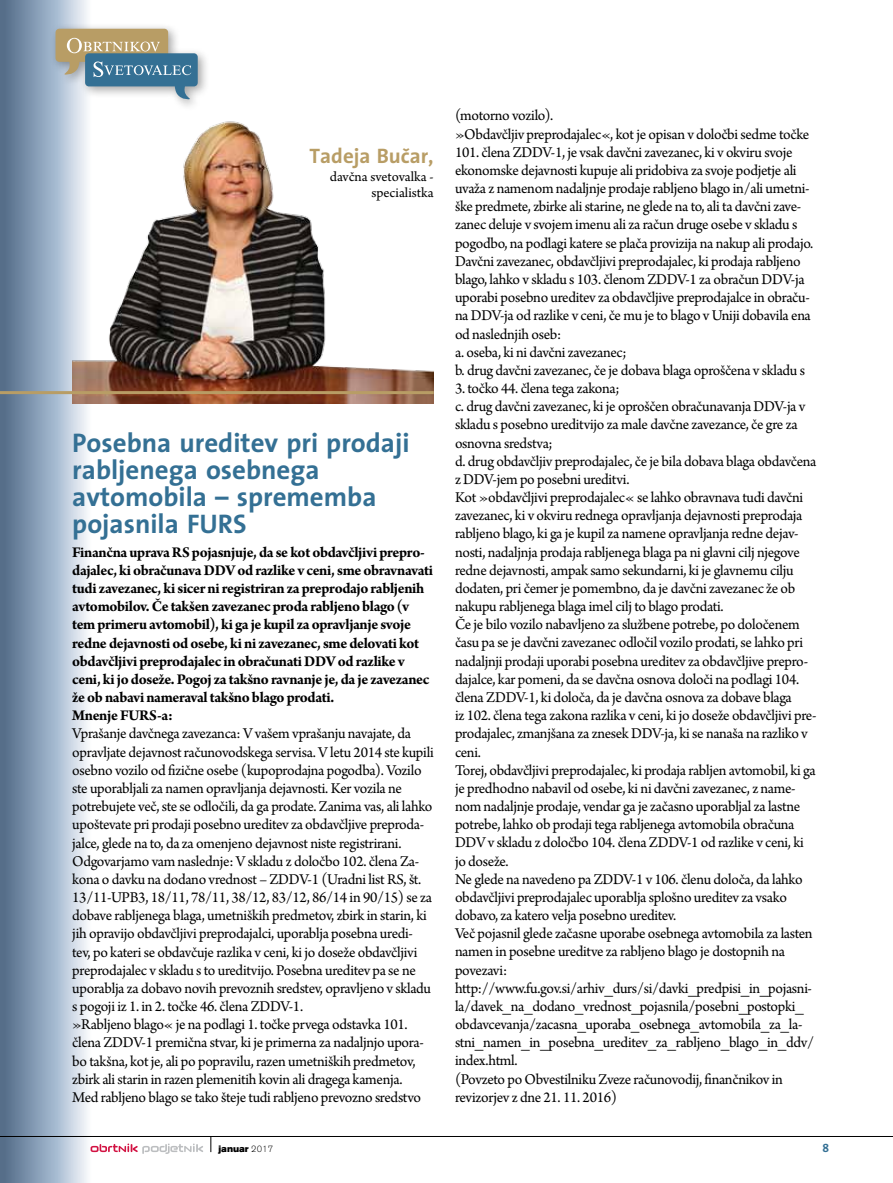
<style>
.page{position:relative;width:893px;height:1183px;background:#fff}
.page>*{position:absolute;margin:0;border:0;box-sizing:border-box;transform-origin:0 0}
.t1{font:700 27px/27px "The Sans X";color:#347094}
.t2{font:700 21px "The Sans X";color:#b89d65}
.t3{font:15.75px/18.1px "Arno Pro";letter-spacing:-.025em;color:#000}
.t4{font:14.55px/16.5px "Arno Pro";color:#000;text-align:right}
.t5{font:700 12px "The Sans Caps X";color:#347094}
.t6{font:900 9.75px "Accius X";color:#000}
.s1{font-weight:700}
.s2{font-weight:300}
</style>
<div class="page">
<hr style="left:0;top:1135px;width:893px;height:1px;background:#000">
<div style="left:0;top:0;width:98px;height:1182px;background:linear-gradient(to right,#466486,#fdffff)"></div>
<div style="left:50px;top:23px;width:160px;height:88px;background:#000;opacity:.35"></div>
<svg style="left:56px;top:29px;width:142px;height:71px;background:#99a7a6"></svg>
<svg style="left:211px;top:1136px;width:1px;height:15px"></svg>
<svg style="left:91px;top:1143px;width:112px;height:10px"></svg>
<img style="left:72px;top:104px;width:361px;height:299px">
<hr style="left:0;top:391px;width:434px;height:3px;background:#b89d65">
<p class="t2" style="left:310px;top:144px;width:126px">Tadeja Bučar,</p>
<p class="t4" style="left:330px;top:169px;width:105px">davčna svetovalka - specialistka</p>
<p class="t1" style="left:72px;top:430px;width:339px">Posebna ureditev pri prodaji rabljenega osebnega avtomobila – sprememba pojasnila FURS</p>
<p class="t3" style="left:72px;top:543px;width:363px"><span class="s1">Finančna uprava RS pojasnjuje, da se kot obdavčljivi prepro&shy;dajalec, ki obračunava DDV od razlike v ceni, sme obravnavati tudi zavezanec, ki sicer ni registriran za preprodajo rabljenih avtomobilov. Če takšen zavezanec proda rabljeno blago (v tem primeru avtomobil), ki ga je kupil za opravljanje svoje redne dejavnosti od osebe, ki ni zavezanec, sme delovati kot obdavčljivi preprodajalec in obračunati DDV od razlike v ceni, ki jo doseže. Pogoj za takšno ravnanje je, da je zavezanec že ob nabavi nameraval takšno blago prodati.<br>Mnenje FURS-a:<br></span>Vprašanje davčnega zavezanca: V vašem vprašanju navajate, da opravljate dejavnost računovodskega servisa. V letu 2014 ste kupili osebno vozilo od fizične osebe (kupoprodajna pogodba). Vozilo ste uporabljali za namen opravljanja dejavnosti. Ker vozila ne potrebujete več, ste se odločili, da ga prodate. Zanima vas, ali lahko upoštevate pri prodaji posebno ureditev za obdavčljive preproda&shy;jalce, glede na to, da za omenjeno dejavnost niste registrirani.<br>Odgovarjamo vam naslednje: V skladu z določbo 102. člena Za&shy;kona o davku na dodano vrednost – ZDDV-1 (Uradni list RS, št.<br>13/11-UPB3, 18/11, 78/11, 38/12, 83/12, 86/14 in 90/15) se za dobave rabljenega blaga, umetniških predmetov, zbirk in starin, ki jih opravijo obdavčljivi preprodajalci, uporablja posebna uredi&shy;tev, po kateri se obdavčuje razlika v ceni, ki jo doseže obdavčljivi preprodajalec v skladu s to ureditvijo. Posebna ureditev pa se ne uporablja za dobavo novih prevoznih sredstev, opravljeno v skladu s pogoji iz 1. in 2. točke 46. člena ZDDV-1.<br>»Rabljeno blago« je na podlagi 1. točke prvega odstavka 101. člena ZDDV-1 premična stvar, ki je primerna za nadaljnjo upora&shy;bo takšna, kot je, ali po popravilu, razen umetniških predmetov, zbirk ali starin in razen plemenitih kovin ali dragega kamenja.<br>Med rabljeno blago se tako šteje tudi rabljeno prevozno sredstvo</p>
<p class="t3" style="left:455px;top:107px;width:360px">(motorno vozilo).<br>»Obdavčljiv preprodajalec«, kot je opisan v določbi sedme točke 101. člena ZDDV-1, je vsak davčni zavezanec, ki v okviru svoje ekonomske dejavnosti kupuje ali pridobiva za svoje podjetje ali uvaža z namenom nadaljnje prodaje rabljeno blago in/ali umetni&shy;ške predmete, zbirke ali starine, ne glede na to, ali ta davčni zave&shy;zanec deluje v svojem imenu ali za račun druge osebe v skladu s pogodbo, na podlagi katere se plača provizija na nakup ali prodajo.<br>Davčni zavezanec, obdavčljivi preprodajalec, ki prodaja rabljeno blago, lahko v skladu s 103. členom ZDDV-1 za obračun DDV-ja uporabi posebno ureditev za obdavčljive preprodajalce in obraču&shy;na DDV-ja od razlike v ceni, če mu je to blago v Uniji dobavila ena od naslednjih oseb:<br>a. oseba, ki ni davčni zavezanec;<br>b. drug davčni zavezanec, če je dobava blaga oproščena v skladu s</p>
<p class="t3" style="left:455px;top:380px;width:363px">3. točko 44. člena tega zakona;<br>c. drug davčni zavezanec, ki je oproščen obračunavanja DDV-ja v skladu s posebno ureditvijo za male davčne zavezance, če gre za osnovna sredstva;<br>d. drug obdavčljiv preprodajalec, če je bila dobava blaga obdavčena z DDV-jem po posebni ureditvi.<br>Kot »obdavčljivi preprodajalec« se lahko obravnava tudi davčni zavezanec, ki v okviru rednega opravljanja dejavnosti preprodaja rabljeno blago, ki ga je kupil za namene opravljanja redne dejav&shy;nosti, nadaljnja prodaja rabljenega blaga pa ni glavni cilj njegove redne dejavnosti, ampak samo sekundarni, ki je glavnemu cilju dodaten, pri čemer je pomembno, da je davčni zavezanec že ob nakupu rabljenega blaga imel cilj to blago prodati.<br>Če je bilo vozilo nabavljeno za službene potrebe, po določenem času pa se je davčni zavezanec odločil vozilo prodati, se lahko pri nadaljnji prodaji uporabi posebna ureditev za obdavčljive prepro&shy;dajalce, kar pomeni, da se davčna osnova določi na podlagi 104. člena ZDDV-1, ki določa, da je davčna osnova za dobave blaga<br>iz 102. člena tega zakona razlika v ceni, ki jo doseže obdavčljivi pre&shy;prodajalec, zmanjšana za znesek DDV-ja, ki se nanaša na razliko v ceni.<br>Torej, obdavčljivi preprodajalec, ki prodaja rabljen avtomobil, ki ga je predhodno nabavil od osebe, ki ni davčni zavezanec, z name&shy;nom nadaljnje prodaje, vendar ga je začasno uporabljal za lastne potrebe, lahko ob prodaji tega rabljenega avtomobila obračuna DDV v skladu z določbo 104. člena ZDDV-1 od razlike v ceni, ki jo doseže.<br>Ne glede na navedeno pa ZDDV-1 v 106. členu določa, da lahko obdavčljivi preprodajalec uporablja splošno ureditev za vsako dobavo, za katero velja posebno ureditev.<br>Več pojasnil glede začasne uporabe osebnega avtomobila za lasten namen in posebne ureditve za rabljeno blago je dostopnih na povezavi: http://www.fu.gov.si/arhiv_durs/si/davki_predpisi_in_pojasni&shy;la/davek_na_dodano_vrednost_pojasnila/posebni_postopki_ obdavcevanja/zacasna_uporaba_osebnega_avtomobila_za_la&shy;stni_namen_in_posebna_ureditev_za_rabljeno_blago_in_ddv/ index.html.<br>(Povzeto po Obvestilniku Zveze računovodij, finančnikov in revizorjev z dne 21. 11. 2016)</p>
<p class="t6" style="left:218px;top:1142px;width:56px">januar <span class="s2">2017</span></p>
<p class="t5" style="left:822px;top:1141px;width:8px">8</p>
</div>
